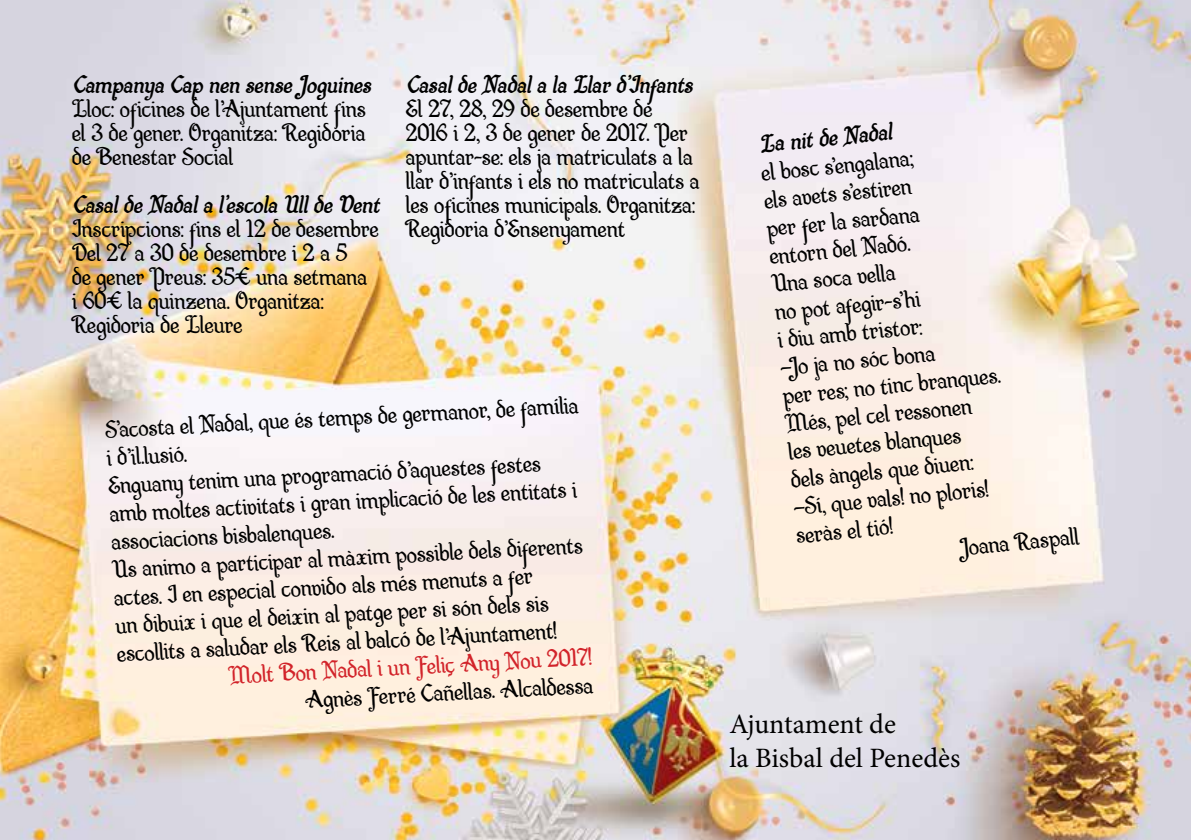
<style>
.page{position:relative;width:1191px;height:840px;background:#fff}
.page>*{position:absolute;margin:0;border:0;box-sizing:border-box;transform-origin:0 0}
.t1{font:28px/24px "Quill Sword";color:#000}
.t2{font:italic 700 28px "Quill Sword";color:#000}
.t3{font:28px "Quill Sword";color:#d2232a}
.t4{font:28px/33.6px "Minion Pro";color:#000}
</style>
<div class="page">
<img style="left:0;top:0;width:1191px;height:839px">
<p class="t2" style="left:72px;top:71px;width:300px">Campanya Cap nen sense Joguines</p>
<p class="t1" style="left:72px;top:100px;width:295px;text-align:justify">Lloc: oficines de l’Ajuntament fins el 3 de gener. Organitza: Regidoria de Benestar Social</p>
<p class="t2" style="left:72px;top:191px;width:309px">Casal de Nadal a l’escola Ull de Vent</p>
<p class="t1" style="left:72px;top:220px;width:308px">Inscripcions: fins el 12 de desembre<br>Del 27 a 30 de desembre i 2 a 5<br>de gener Preus: 35€ una setmana i 60€ la quinzena. Organitza:<br>Regidoria de Lleure</p>
<p class="t2" style="left:406px;top:71px;width:288px">Casal de Nadal a la Llar d’Infants</p>
<p class="t1" style="left:406px;top:100px;width:295px">El 27, 28, 29 de desembre de<br>2016 i 2, 3 de gener de 2017. Per apuntar-se: els ja matriculats a la llar d’infants i els no matriculats a les oficines municipals. Organitza:<br>Regidoria d’Ensenyament</p>
<p class="t1" style="left:105px;top:419px;width:475px;line-height:28px;rotate:-3deg">S’acosta el Nadal, que és temps de germanor, de família i d’il.lusió.<br>Enguany tenim una programació d’aquestes festes amb moltes activitats i gran implicació de les entitats i associacions bisbalenques.<br>Us animo a participar al màxim possible dels diferents actes. I en especial convido als més menuts a fer<br>un dibuix i que el deixin al patge per si són dels sis escollits a saludar els Reis al balcó de l’Ajuntament!</p>
<p class="t3" style="left:228px;top:662px;width:365px;rotate:-3deg">Molt Bon Nadal i un Feliç Any Nou 2017!</p>
<p class="t1" style="left:305px;top:691px;width:289px;rotate:-3deg">Agnès Ferré Cañellas. Alcaldessa</p>
<p class="t2" style="left:757px;top:130px;width:135px;rotate:-5deg">La nit de Nadal</p>
<p class="t1" style="left:761px;top:163px;width:154px;rotate:-5deg">el bosc s’engalana;</p>
<p class="t1" style="left:763px;top:191px;width:150px;rotate:-5deg">els avets s’estiren</p>
<p class="t1" style="left:766px;top:219px;width:155px;rotate:-5deg">per fer la sardana</p>
<p class="t1" style="left:769px;top:247px;width:142px;rotate:-5deg">entorn del Nadó.</p>
<p class="t1" style="left:771px;top:275px;width:125px;rotate:-5deg">Una soca vella</p>
<p class="t1" style="left:774px;top:302px;width:147px;rotate:-5deg">no pot afegir-s’hi</p>
<p class="t1" style="left:777px;top:330px;width:146px;rotate:-5deg">i diu amb tristor:</p>
<p class="t1" style="left:779px;top:358px;width:157px;rotate:-5deg">—Jo ja no sóc bona</p>
<p class="t1" style="left:782px;top:386px;width:220px;rotate:-5deg">per res; no tinc branques.</p>
<p class="t1" style="left:785px;top:414px;width:189px;rotate:-5deg">Més, pel cel ressonen</p>
<p class="t1" style="left:787px;top:442px;width:175px;rotate:-5deg">les veuetes blanques</p>
<p class="t1" style="left:790px;top:470px;width:185px;rotate:-5deg">dels àngels que diuen:</p>
<p class="t1" style="left:793px;top:497px;width:197px;rotate:-5deg">—Sí, que vals! no ploris!</p>
<p class="t1" style="left:795px;top:526px;width:98px;rotate:-5deg">seràs el tió!</p>
<p class="t1" style="left:959px;top:538px;width:121px;rotate:-5deg">Joana Raspall</p>
<p class="t4" style="left:729px;top:707px;width:232px">Ajuntament de<br>la Bisbal del Penedès</p>
</div>
